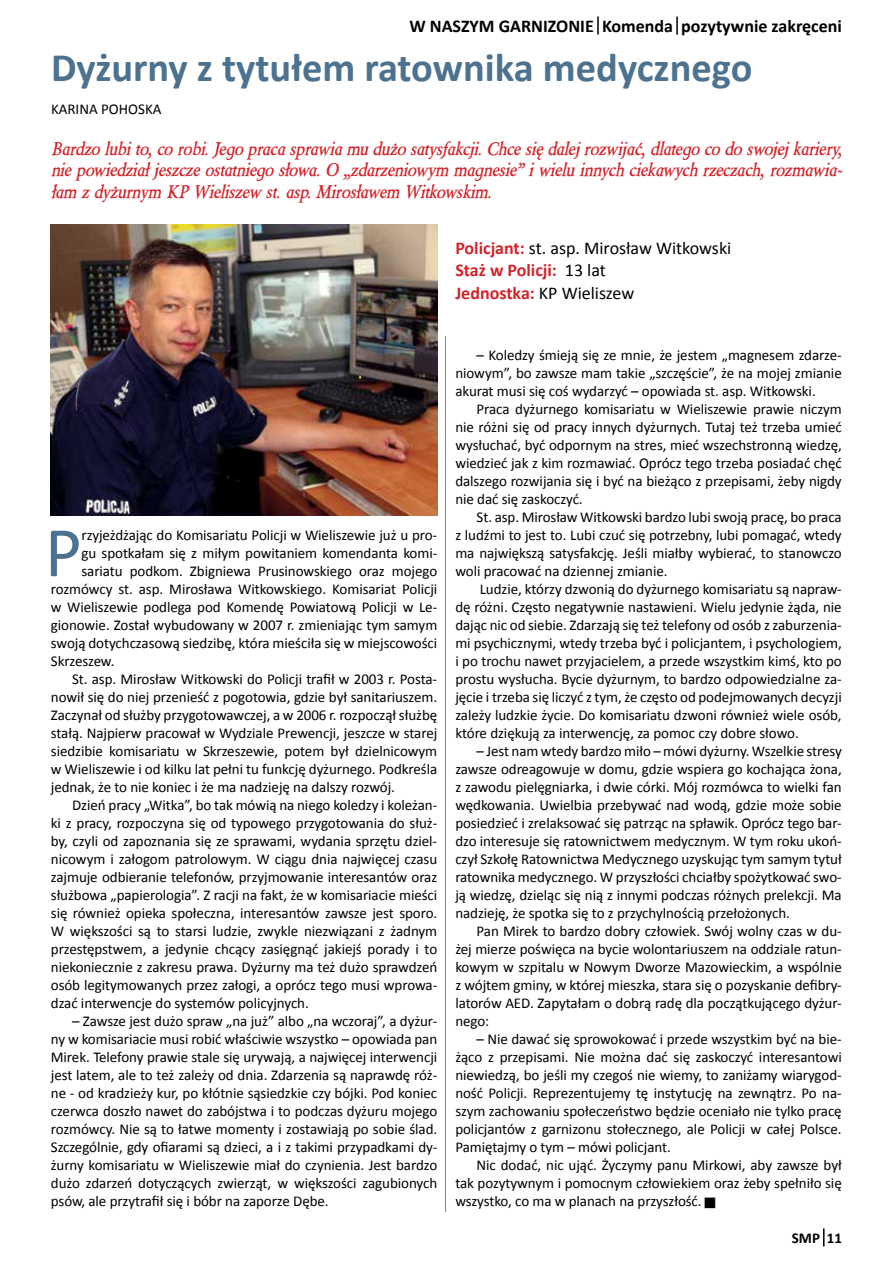
<style>
.page{position:relative;width:893px;height:1263px;background:#fff}
.page>*{position:absolute;margin:0;border:0;box-sizing:border-box;transform-origin:0 0}
.t1{font:71.7px "Calibri";color:#4c7290}
.t2{font:700 40.5px "Calibri";color:#4c7290}
.t3{font:italic 700 18px/21.6px "Berylium";color:#d2232a;text-align:justify}
.t4{font:18px/22.5px "Calibri";color:#000}
.t5{font:700 18px "Calibri";color:#000}
.t6{font:15px/18px "Calibri";letter-spacing:-.005em;color:#000;text-align:justify}
.t7{font:700 15px "Calibri";color:#000}
.s1{font-weight:700;color:#d2232a}
</style>
<div class="page">
<svg style="left:597px;top:16px;width:2px;height:19px"></svg>
<svg style="left:676px;top:17px;width:2px;height:18px"></svg>
<svg style="left:823px;top:1228px;width:1px;height:18px"></svg>
<hr style="left:445px;top:336px;width:1px;height:876px;background:#000">
<img style="left:51px;top:225px;width:386px;height:290px">
<p class="t5" style="left:409px;top:15px;width:434px">W NASZYM GARNIZONIE Komenda pozytywnie zakręceni</p>
<h2 class="t2" style="left:51px;top:42px;width:703px">Dyżurny z tytułem ratownika medycznego</h2>
<p class="t6" style="left:51px;top:100px;width:112px">KARINA POHOSKA</p>
<p class="t3" style="left:51px;top:138px;width:793px">Bardzo lubi to, co robi. Jego praca sprawia mu dużo satysfakcji. Chce się dalej rozwijać, dlatego co do swojej kariery, nie powiedział jeszcze ostatniego słowa. O „zdarzeniowym magnesie” i wielu innych ciekawych rzeczach, rozmawia&shy;łam z dyżurnym KP Wieliszew st. asp. Mirosławem Witkowskim.</p>
<p class="t4" style="left:455px;top:237px;width:277px"><span class="s1">Policjant:</span> st. asp. Mirosław Witkowski<br><span class="s1">Staż w Policji:</span> 13 lat<br><span class="s1">Jednostka:</span> KP Wieliszew</p>
<h1 class="t1" style="left:45px;top:507px;width:39px">P</h1>
<p class="t6" style="left:82px;top:526px;width:357px">rzyjeżdżając do Komisariatu Policji w Wieliszewie już u pro-</p>
<p class="t6" style="left:82px;top:544px;width:357px">gu spotkałam się z miłym powitaniem komendanta komi-</p>
<p class="t6" style="left:82px;top:562px;width:357px">sariatu podkom. Zbigniewa Prusinowskiego oraz mojego</p>
<p class="t6" style="left:51px;top:580px;width:388px">rozmówcy st. asp. Mirosława Witkowskiego. Komisariat Policji</p>
<p class="t6" style="left:51px;top:598px;width:388px">w Wieliszewie podlega pod Komendę Powiatową Policji w Le-</p>
<p class="t6" style="left:51px;top:616px;width:388px">gionowie. Został wybudowany w 2007 r. zmieniając tym samym</p>
<p class="t6" style="left:51px;top:634px;width:388px">swoją dotychczasową siedzibę, która mieściła się w miejscowości</p>
<p class="t6" style="left:51px;top:652px;width:65px">Skrzeszew.</p>
<p class="t6" style="left:72px;top:670px;width:367px">St. asp. Mirosław Witkowski do Policji trafił w 2003 r. Posta-</p>
<p class="t6" style="left:51px;top:688px;width:388px">nowił się do niej przenieść z pogotowia, gdzie był sanitariuszem.</p>
<p class="t6" style="left:51px;top:706px;width:388px">Zaczynał od służby przygotowawczej, a w 2006 r. rozpoczął służbę</p>
<p class="t6" style="left:51px;top:724px;width:388px">stałą. Najpierw pracował w Wydziale Prewencji, jeszcze w starej</p>
<p class="t6" style="left:51px;top:742px;width:388px">siedzibie komisariatu w Skrzeszewie, potem był dzielnicowym</p>
<p class="t6" style="left:51px;top:760px;width:388px">w Wieliszewie i od kilku lat pełni tu funkcję dyżurnego. Podkreśla</p>
<p class="t6" style="left:51px;top:778px;width:346px">jednak, że to nie koniec i że ma nadzieję na dalszy rozwój.</p>
<p class="t6" style="left:72px;top:796px;width:367px">Dzień pracy „Witka”, bo tak mówią na niego koledzy i koleżan-</p>
<p class="t6" style="left:51px;top:814px;width:388px">ki z pracy, rozpoczyna się od typowego przygotowania do służ-</p>
<p class="t6" style="left:51px;top:832px;width:388px">by, czyli od zapoznania się ze sprawami, wydania sprzętu dziel-</p>
<p class="t6" style="left:51px;top:850px;width:388px">nicowym i załogom patrolowym. W ciągu dnia najwięcej czasu</p>
<p class="t6" style="left:51px;top:868px;width:388px">zajmuje odbieranie telefonów, przyjmowanie interesantów oraz</p>
<p class="t6" style="left:51px;top:886px;width:388px">służbowa „papierologia”. Z racji na fakt, że w komisariacie mieści</p>
<p class="t6" style="left:51px;top:904px;width:388px">się również opieka społeczna, interesantów zawsze jest sporo.</p>
<p class="t6" style="left:51px;top:922px;width:388px">W większości są to starsi ludzie, zwykle niezwiązani z żadnym</p>
<p class="t6" style="left:51px;top:940px;width:388px">przestępstwem, a jedynie chcący zasięgnąć jakiejś porady i to</p>
<p class="t6" style="left:51px;top:958px;width:388px">niekoniecznie z zakresu prawa. Dyżurny ma też dużo sprawdzeń</p>
<p class="t6" style="left:51px;top:976px;width:388px">osób legitymowanych przez załogi, a oprócz tego musi wprowa-</p>
<p class="t6" style="left:51px;top:994px;width:259px">dzać interwencje do systemów policyjnych.</p>
<p class="t6" style="left:51px;top:1012px;width:388px;text-indent:21px">– Zawsze jest dużo spraw „na już” albo „na wczoraj”, a dyżur&shy;ny w komisariacie musi robić właściwie wszystko – opowiada pan Mirek. Telefony prawie stale się urywają, a najwięcej interwencji jest latem, ale to też zależy od dnia. Zdarzenia są naprawdę róż&shy;ne - od kradzieży kur, po kłótnie sąsiedzkie czy bójki. Pod koniec czerwca doszło nawet do zabójstwa i to podczas dyżuru mojego rozmówcy. Nie są to łatwe momenty i zostawiają po sobie ślad.<br>Szczególnie, gdy ofiarami są dzieci, a i z takimi przypadkami dy&shy;żurny komisariatu w Wieliszewie miał do czynienia. Jest bardzo dużo zdarzeń dotyczących zwierząt, w większości zagubionych psów, ale przytrafił się i bóbr na zaporze Dębe.</p>
<p class="t6" style="left:455px;top:346px;width:388px;text-indent:21px">– Koledzy śmieją się ze mnie, że jestem „magnesem zdarze&shy;niowym”, bo zawsze mam takie „szczęście”, że na mojej zmianie akurat musi się coś wydarzyć – opowiada st. asp. Witkowski.</p>
<p class="t6" style="left:455px;top:400px;width:388px;text-indent:21px">Praca dyżurnego komisariatu w Wieliszewie prawie niczym nie różni się od pracy innych dyżurnych. Tutaj też trzeba umieć wysłuchać, być odpornym na stres, mieć wszechstronną wiedzę, wiedzieć jak z kim rozmawiać. Oprócz tego trzeba posiadać chęć dalszego rozwijania się i być na bieżąco z przepisami, żeby nigdy nie dać się zaskoczyć.</p>
<p class="t6" style="left:455px;top:508px;width:388px;text-indent:21px">St. asp. Mirosław Witkowski bardzo lubi swoją pracę, bo praca z ludźmi to jest to. Lubi czuć się potrzebny, lubi pomagać, wtedy ma największą satysfakcję. Jeśli miałby wybierać, to stanowczo woli pracować na dziennej zmianie.</p>
<p class="t6" style="left:455px;top:580px;width:388px;text-indent:24px">Ludzie, którzy dzwonią do dyżurnego komisariatu są napraw&shy;dę różni. Często negatywnie nastawieni. Wielu jedynie żąda, nie dając nic od siebie. Zdarzają się też telefony od osób z zaburzenia&shy;mi psychicznymi, wtedy trzeba być i policjantem, i psychologiem, i po trochu nawet przyjacielem, a przede wszystkim kimś, kto po prostu wysłucha. Bycie dyżurnym, to bardzo odpowiedzialne za&shy;jęcie i trzeba się liczyć z tym, że często od podejmowanych decyzji zależy ludzkie życie. Do komisariatu dzwoni również wiele osób, które dziękują za interwencję, za pomoc czy dobre słowo.</p>
<p class="t6" style="left:455px;top:742px;width:388px;text-indent:21px">– Jest nam wtedy bardzo miło – mówi dyżurny. Wszelkie stresy zawsze odreagowuje w domu, gdzie wspiera go kochająca żona, z zawodu pielęgniarka, i dwie córki. Mój rozmówca to wielki fan wędkowania. Uwielbia przebywać nad wodą, gdzie może sobie posiedzieć i zrelaksować się patrząc na spławik. Oprócz tego bar&shy;dzo interesuje się ratownictwem medycznym. W tym roku ukoń&shy;czył Szkołę Ratownictwa Medycznego uzyskując tym samym tytuł ratownika medycznego. W przyszłości chciałby spożytkować swo&shy;ją wiedzę, dzieląc się nią z innymi podczas różnych prelekcji. Ma nadzieję, że spotka się to z przychylnością przełożonych.</p>
<p class="t6" style="left:455px;top:922px;width:388px;text-indent:21px">Pan Mirek to bardzo dobry człowiek. Swój wolny czas w du&shy;żej mierze poświęca na bycie wolontariuszem na oddziale ratun&shy;kowym w szpitalu w Nowym Dworze Mazowieckim, a wspólnie z wójtem gminy, w której mieszka, stara się o pozyskanie defibry&shy;latorów AED. Zapytałam o dobrą radę dla początkującego dyżur&shy;nego:</p>
<p class="t6" style="left:455px;top:1030px;width:388px;text-indent:21px">– Nie dawać się sprowokować i przede wszystkim być na bie&shy;żąco z przepisami. Nie można dać się zaskoczyć interesantowi niewiedzą, bo jeśli my czegoś nie wiemy, to zaniżamy wiarygod&shy;ność Policji. Reprezentujemy tę instytucję na zewnątrz. Po na&shy;szym zachowaniu społeczeństwo będzie oceniało nie tylko pracę policjantów z garnizonu stołecznego, ale Policji w całej Polsce.<br>Pamiętajmy o tym – mówi policjant.</p>
<p class="t6" style="left:455px;top:1156px;width:388px;text-indent:21px">Nic dodać, nic ująć. Życzymy panu Mirkowi, aby zawsze był tak pozytywnym i pomocnym człowiekiem oraz żeby spełniło się wszystko, co ma w planach na przyszłość.</p>
<p class="t7" style="left:792px;top:1228px;width:52px">SMP 11</p>
</div>
